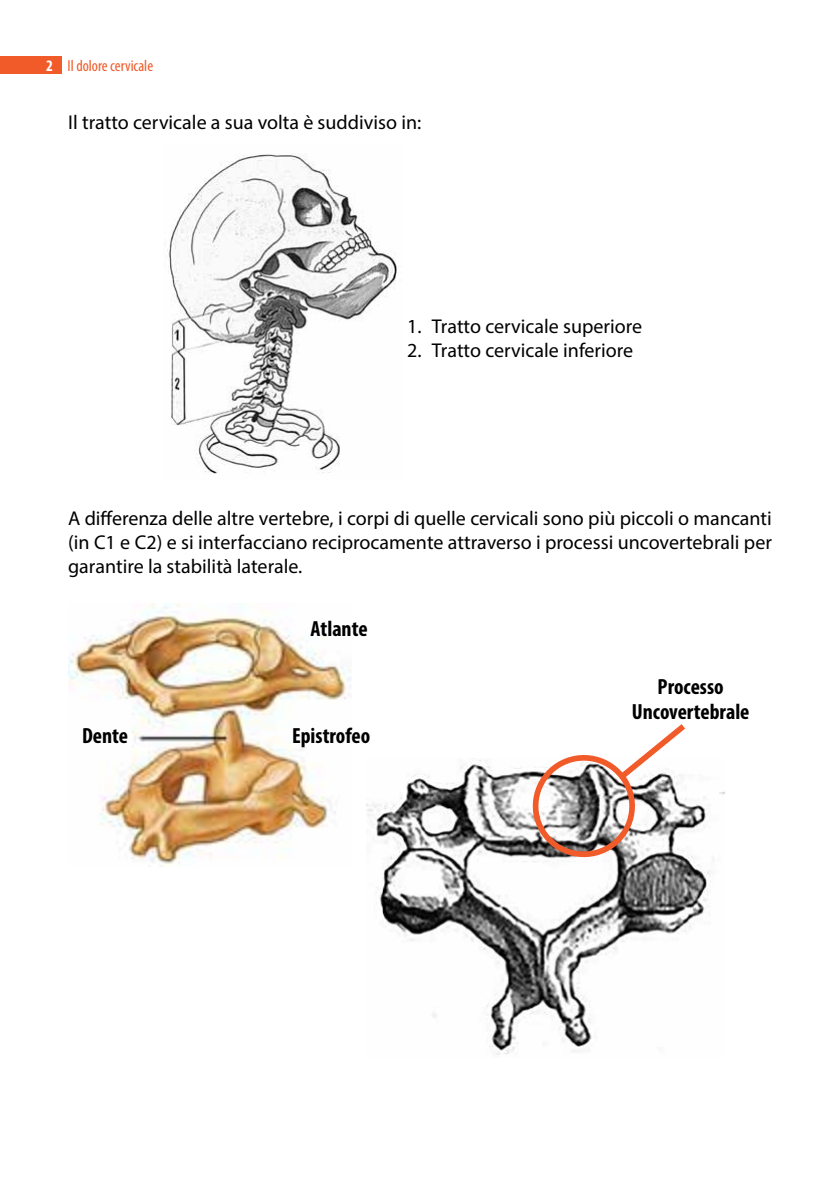
<style>
.page{position:relative;width:840px;height:1191px;background:#fff}
.page>*{position:absolute;margin:0;border:0;box-sizing:border-box;transform-origin:0 0}
.t1{font:700 condensed 22px/25.2px "Myriad Pro";color:#000;text-align:center}
.t2{font:20px/24px "Myriad Pro";color:#000;text-align:justify}
.t3{font:condensed 16px "Myriad Pro";color:#f15a29}
.t4{font:700 condensed 16px "Myriad Pro";color:#fff}
</style>
<div class="page">
<div style="left:0;top:57px;width:61px;height:17px;background:#f15a29"></div>
<img style="left:366px;top:758px;width:357px;height:297px">
<img style="left:167px;top:154px;width:232px;height:320px">
<svg style="left:527px;top:724px;width:164px;height:138px"></svg>
<img style="left:68px;top:603px;width:283px;height:263px">
<p class="t4" style="left:46px;top:55px;width:8px">2</p>
<p class="t3" style="left:68px;top:56px;width:87px">Il dolore cervicale</p>
<p class="t2" style="left:68px;top:110px;width:354px">Il tratto cervicale a sua volta è suddiviso in:</p>
<p class="t2" style="left:407px;top:313px;width:236px">1. Tratto cervicale superiore</p>
<p class="t2" style="left:407px;top:337px;width:227px">2. Tratto cervicale inferiore</p>
<p class="t2" style="left:68px;top:505px;width:705px">A differenza delle altre vertebre, i corpi di quelle cervicali sono più piccoli o mancanti (in C1 e C2) e si interfacciano reciprocamente attraverso i processi uncovertebrali per garantire la stabilità laterale.</p>
<p class="t1" style="left:310px;top:615px;width:59px">Atlante</p>
<p class="t1" style="left:82px;top:722px;width:48px">Dente</p>
<p class="t1" style="left:292px;top:722px;width:80px">Epistrofeo</p>
<p class="t1" style="left:631px;top:673px;width:119px">Processo<br>Uncovertebrale</p>
</div>
